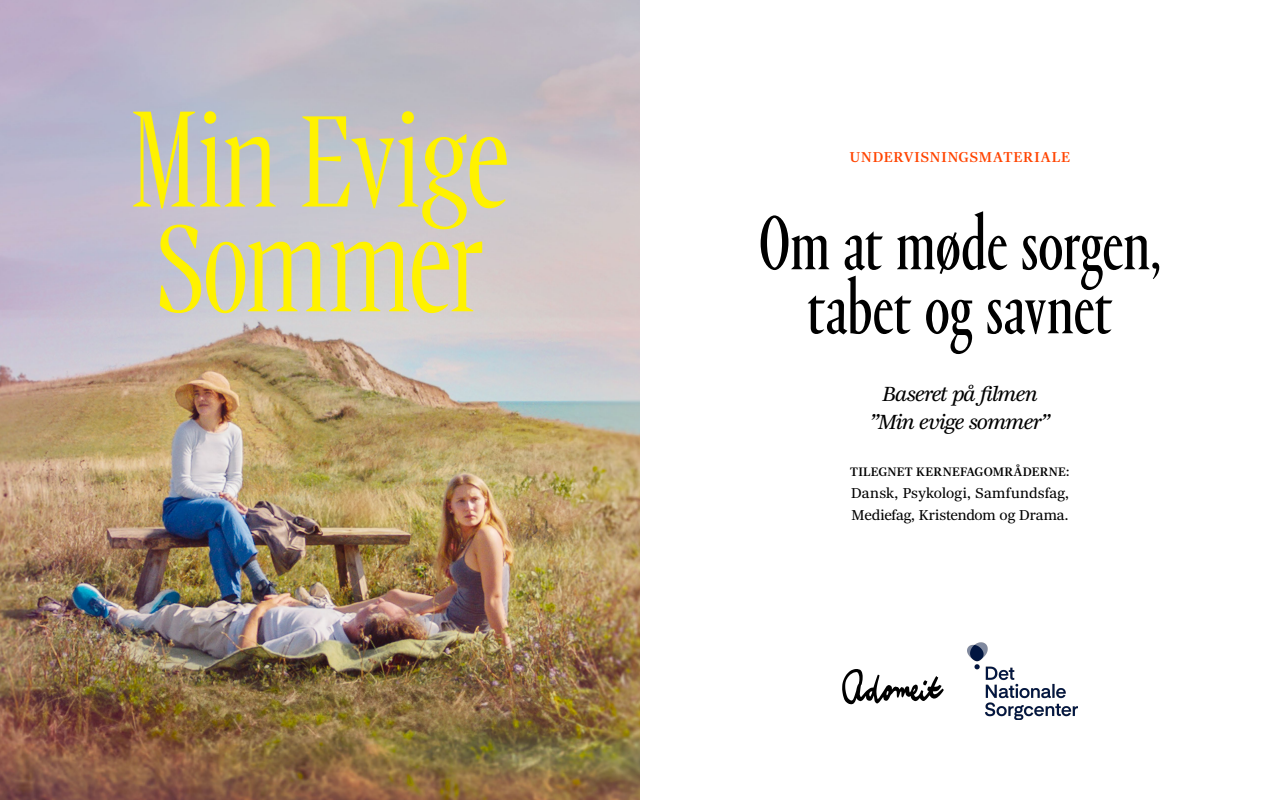
<style>
.page{position:relative;width:1280px;height:800px;background:#fff}
.page>*{position:absolute;margin:0;border:0;box-sizing:border-box;transform-origin:0 0}
.t1{font:80px/64px "Portrait Cond";color:#000;text-align:center}
.t2{font:italic 20px/28px "Richmond Text";letter-spacing:-.025em;color:#000;text-align:center}
.t3{font:14px/21.6px "Richmond Text";letter-spacing:.005em;color:#000}
.t4{font:500 14px "Richmond Text";letter-spacing:.065em;color:#f40}
.t5{font:500 12px "Richmond Text";letter-spacing:.025em;color:#000}
</style>
<div class="page">
<img style="left:0;top:0;width:640px;height:800px">
<svg style="left:160px;top:229px;width:322px;height:84px;background:#dad592"></svg>
<svg style="left:133px;top:111px;width:374px;height:118px;background:#cecba3"></svg>
<img style="left:968px;top:642px;width:110px;height:78px">
<svg style="left:842px;top:669px;width:102px;height:35px"></svg>
<p class="t4" style="left:850px;top:148px;width:222px">UNDERVISNINGSMATERIALE</p>
<h1 class="t1" style="left:759px;top:212px;width:403px">Om at møde sorgen, tabet og savnet</h1>
<h2 class="t2" style="left:870px;top:381px;width:182px">Baseret på filmen ”Min evige sommer”</h2>
<p class="t5" style="left:850px;top:465px;width:221px">TILEGNET KERNEFAGOMRÅDERNE:</p>
<p class="t3" style="left:851px;top:483px;width:219px">Dansk, Psykologi, Samfundsfag,<br>Mediefag, Kristendom og Drama.</p>
</div>
